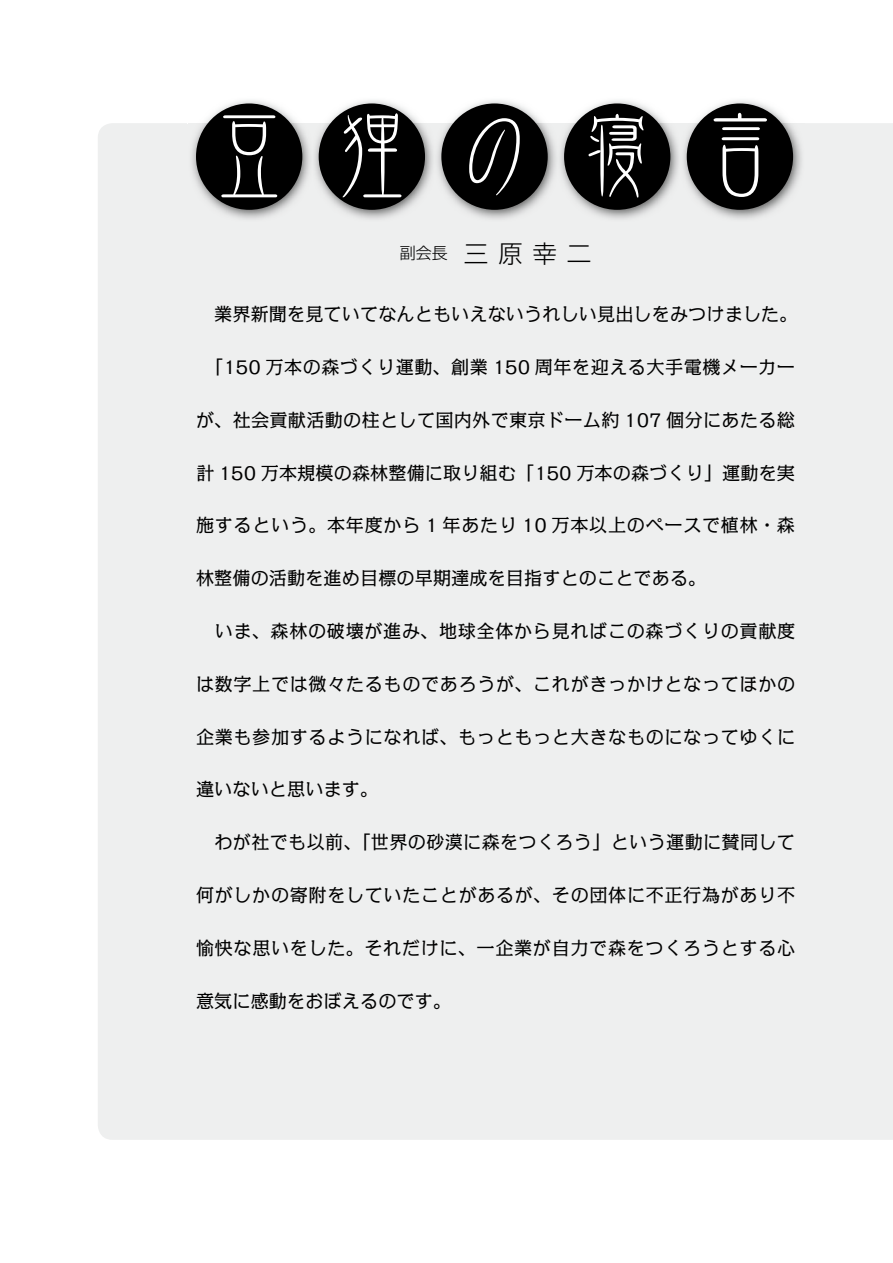
<style>
.page{position:relative;width:893px;height:1263px;background:#fff}
.page>*{position:absolute;margin:0;border:0;box-sizing:border-box;transform-origin:0 0}
.t1{font:91.95px "DFP Kin Bun CID W3";letter-spacing:.335em;color:#fff}
.t2{font:18.45px "Kakumin Pro";letter-spacing:.02em;color:#000}
.t3{font:18.45px "Kakumin Pro";color:#000}
.t4{font:300 15.9px "Shin Go Pro";color:#000}
.s1{font-size:24.6px}
</style>
<div class="page">
<div style="left:98px;top:123px;width:795px;height:1017px;background:#eeefef"></div>
<img style="left:188px;top:100px;width:617px;height:121px">
<div style="left:196px;top:103px;width:106px;height:107px;background:#000;border-radius:50%"></div>
<div style="left:319px;top:103px;width:106px;height:107px;background:#000;border-radius:50%"></div>
<div style="left:441px;top:103px;width:107px;height:107px;background:#000;border-radius:50%"></div>
<div style="left:564px;top:103px;width:106px;height:107px;background:#000;border-radius:50%"></div>
<div style="left:687px;top:103px;width:106px;height:107px;background:#000;border-radius:50%"></div>
<h1 class="t1" style="left:203px;top:106px;width:584px">豆狸の寝言</h1>
<p class="t4" style="left:400px;top:240px;width:193px">副会長　<span class="s1">三原幸二</span></p>
<p class="t3" style="left:196px;top:300px;width:603px">　業界新聞を見ていてなんともいえないうれしい見出しをみつけました。</p>
<p class="t2" style="left:196px;top:352px;width:601px">　｢150 万本の森づくり運動、創業 150 周年を迎える大手電機メーカー</p>
<p class="t2" style="left:196px;top:405px;width:601px">が、社会貢献活動の柱として国内外で東京ドーム約 107 個分にあたる総</p>
<p class="t3" style="left:196px;top:458px;width:601px">計 150 万本規模の森林整備に取り組む｢150 万本の森づくり｣運動を実</p>
<p class="t2" style="left:196px;top:511px;width:601px">施するという。本年度から 1 年あたり 10 万本以上のペースで植林・森</p>
<p class="t3" style="left:196px;top:564px;width:512px">林整備の活動を進め目標の早期達成を目指すとのことである。</p>
<p class="t2" style="left:196px;top:616px;width:601px">　いま、森林の破壊が進み、地球全体から見ればこの森づくりの貢献度</p>
<p class="t2" style="left:196px;top:669px;width:601px">は数字上では微々たるものであろうが、これがきっかけとなってほかの</p>
<p class="t2" style="left:196px;top:722px;width:601px">企業も参加するようになれば、もっともっと大きなものになってゆくに</p>
<p class="t3" style="left:196px;top:775px;width:184px">違いないと思います。</p>
<p class="t2" style="left:196px;top:828px;width:601px">　わが社でも以前、「世界の砂漠に森をつくろう」という運動に賛同して</p>
<p class="t2" style="left:196px;top:880px;width:601px">何がしかの寄附をしていたことがあるが、その団体に不正行為があり不</p>
<p class="t2" style="left:196px;top:933px;width:601px">愉快な思いをした。それだけに、一企業が自力で森をつくろうとする心</p>
<p class="t3" style="left:196px;top:986px;width:257px">意気に感動をおぼえるのです。</p>
</div>
